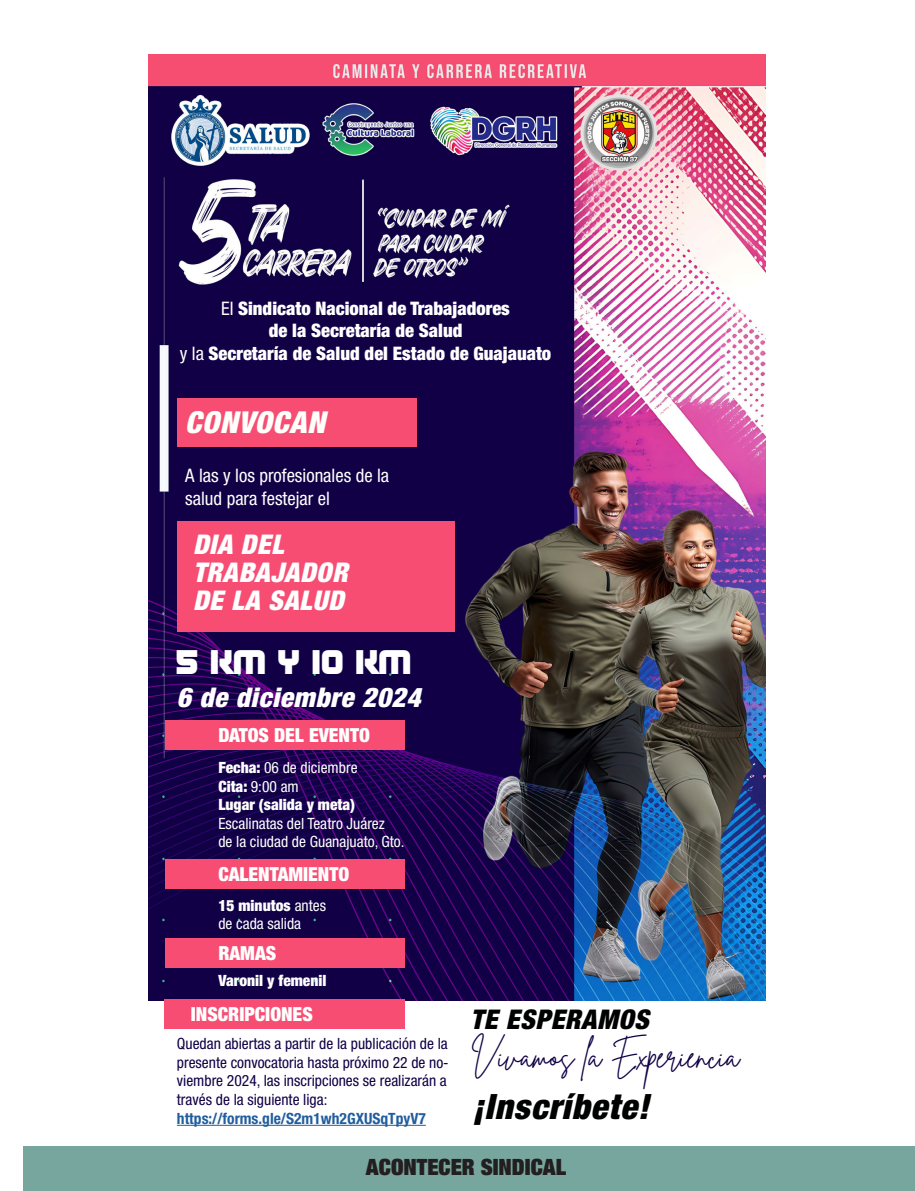
<style>
.page{position:relative;width:915px;height:1191px;background:#fff}
.page>*{position:absolute;margin:0;border:0;box-sizing:border-box;transform-origin:0 0}
.t1{font:italic 900 condensed 34.95px "Helvetica Neue LT Std";letter-spacing:.025em;color:#000101}
.t2{font:34.95px "Alien Eclipse";color:#fff}
.t3{font:32.55px "Brittany Signature";color:#110046}
.t4{font:italic 900 condensed 30.3px "Helvetica Neue LT Std";letter-spacing:.025em;color:#fffffb}
.t5{font:italic 900 condensed 27.15px/27.9px "Helvetica Neue LT Std";letter-spacing:.025em;color:#fff}
.t6{font:italic 900 condensed 27.15px "Helvetica Neue LT Std";letter-spacing:.025em;color:#000101}
.t7{font:900 condensed 22.5px "Helvetica Neue LT Std";color:#231f20}
.t8{font:900 condensed 19.35px "Helvetica Neue LT Std";color:#fff}
.t9{font:900 condensed 18.6px/22.4px "Helvetica Neue LT Std";color:#fff;text-align:center}
.t10{font:condensed 18.6px/22.4px "Helvetica Neue LT Std";color:#fff}
.t11{font:condensed 15.6px/18.6px "Helvetica Neue LT Std";color:#110046}
.t12{font:condensed 15.6px/18.6px "Helvetica Neue LT Std";color:#fff}
.t13{font:900 condensed 15.6px "Helvetica Neue LT Std";color:#fff}
.s1{font-weight:400}
.s2{font-weight:900}
.s3{font-weight:700;color:#215e9e}
</style>
<div class="page">
<div style="left:23px;top:1146px;width:891px;height:45px;background:#77a69e"></div>
<img style="left:149px;top:54px;width:616px;height:946px">
<hr style="left:177px;top:1125px;width:249px;height:1px;background:#215e9e">
<div style="left:165px;top:720px;width:240px;height:29px;background:#f74d72"></div>
<div style="left:177px;top:398px;width:239px;height:49px;background:#f74d72"></div>
<div style="left:165px;top:858px;width:240px;height:30px;background:#f74d72"></div>
<div style="left:165px;top:938px;width:240px;height:29px;background:#f74d72"></div>
<div style="left:164px;top:999px;width:240px;height:30px;background:#f74d72"></div>
<div style="left:177px;top:522px;width:277px;height:110px;background:#f74d72"></div>
<p class="t9" style="left:180px;top:297px;width:373px"><span class="s1">El</span> Sindicato Nacional de Trabajadores<br>de la Secretaría de Salud<br><span class="s1">y la</span> Secretaría de Salud del Estado de Guajauato</p>
<p class="t4" style="left:185px;top:404px;width:141px">CONVOCAN</p>
<p class="t10" style="left:185px;top:464px;width:205px">A las y los profesionales de la salud para festejar el</p>
<p class="t5" style="left:193px;top:531px;width:156px">DIA DEL<br>TRABAJADOR<br>DE LA SALUD</p>
<p class="t2" style="left:177px;top:644px;width:236px">5 KM y 10 KM</p>
<p class="t5" style="left:177px;top:684px;width:245px">6 de diciembre 2024</p>
<p class="t8" style="left:218px;top:723px;width:153px">DATOS DEL EVENTO</p>
<p class="t12" style="left:218px;top:758px;width:188px"><span class="s2">Fecha:</span> 06 de diciembre<br><span class="s2">Cita:</span> 9:00 am<br><span class="s2">Lugar (salida y meta)<br></span>Escalinatas del Teatro Juárez<br>de la ciudad de Guanajuato, Gto.</p>
<p class="t8" style="left:218px;top:861px;width:132px">CALENTAMIENTO</p>
<p class="t12" style="left:218px;top:895px;width:109px"><span class="s2">15 minutos</span> antes de cada salida</p>
<p class="t8" style="left:218px;top:941px;width:59px">RAMAS</p>
<p class="t13" style="left:218px;top:971px;width:110px">Varonil y femenil</p>
<p class="t8" style="left:191px;top:1002px;width:123px">INSCRIPCIONES</p>
<p class="t11" style="left:177px;top:1034px;width:273px">Quedan abiertas a partir de la publicación de la presente convocatoria hasta próximo 22 de no&shy;viembre 2024, las inscripciones se realizarán a través de la siguiente liga: <span class="s3">https://forms.gle/S2m1wh2GXUSqTpyV7</span></p>
<p class="t6" style="left:470px;top:1002px;width:180px">TE ESPERAMOS</p>
<p class="t3" style="left:470px;top:1035px;width:270px">Vivamos la Experiencia</p>
<p class="t1" style="left:472px;top:1085px;width:177px">¡Inscríbete!</p>
<p class="t7" style="left:366px;top:1152px;width:202px">ACONTECER SINDICAL</p>
</div>
